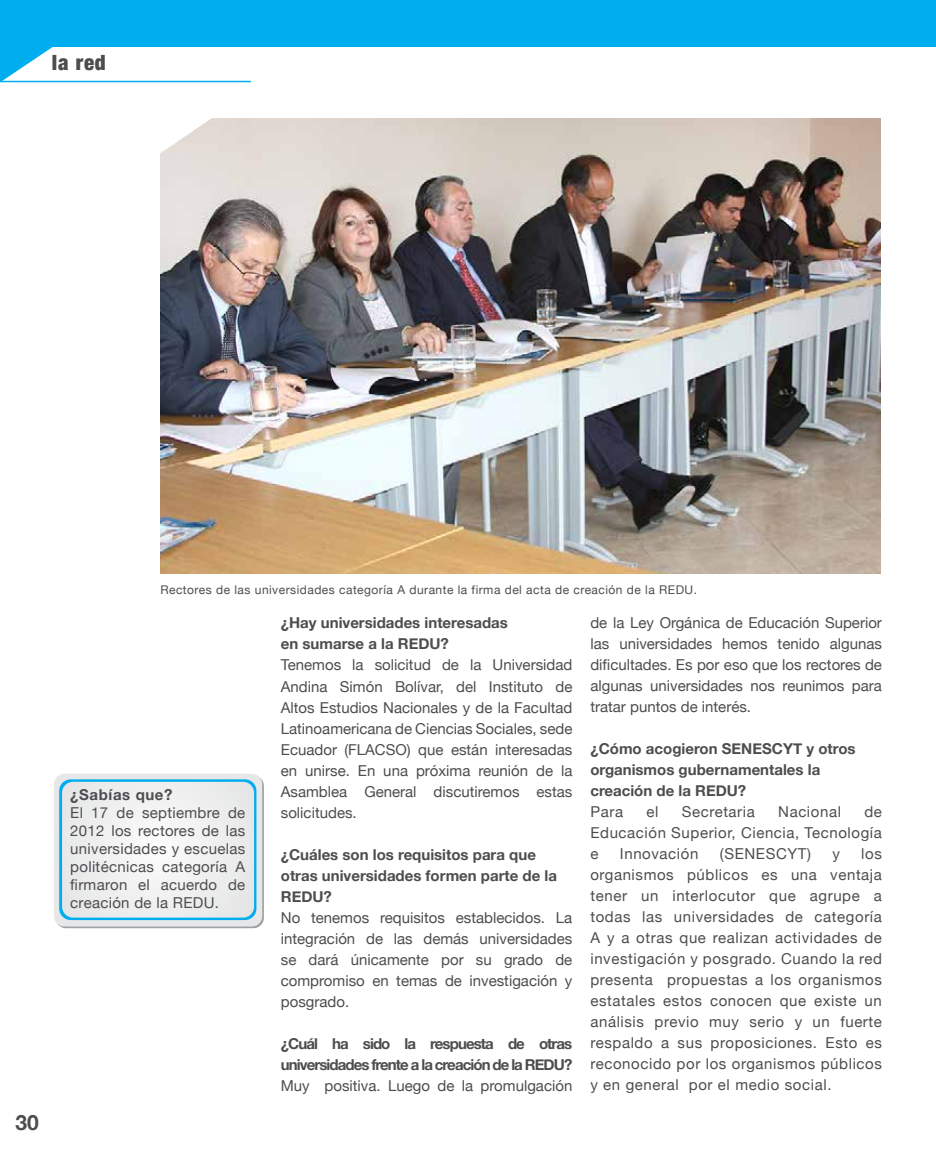
<style>
.page{position:relative;width:936px;height:1149px;background:#fff}
.page>*{position:absolute;margin:0;border:0;box-sizing:border-box;transform-origin:0 0}
.t1{font:900 condensed 21px "Helvetica Neue";color:#4d4d4f}
.t2{font:700 21px "Helvetica Neue";color:#4d4d4f}
.t3{font:15px/21px "Helvetica Neue";color:#4d4d4f;text-align:justify}
.t4{font:700 15px/21px "Helvetica Neue";color:#4d4d4f}
.t5{font:700 15px/21px "Helvetica Neue";letter-spacing:-.06em;color:#4d4d4f}
.t6{font:15px "Helvetica Neue";letter-spacing:.04em;color:#4d4d4f}
.t7{font:700 15px "Helvetica Neue";letter-spacing:.04em;color:#4d4d4f}
.t8{font:12px "Helvetica Neue";letter-spacing:.04em;color:#4d4d4f}
</style>
<div class="page">
<div style="left:0;top:0;width:935px;height:46px;background:#00aeef"></div>
<svg style="left:0;top:46px;width:56px;height:35px"></svg>
<hr style="left:0;top:81px;width:251px;height:1px;background:#00aeef">
<img style="left:160px;top:119px;width:720px;height:454px">
<svg style="left:160px;top:118px;width:53px;height:36px"></svg>
<div style="left:54px;top:773px;width:208px;height:153px;background:#e6e7e8;border-radius:10px"></div>
<svg style="left:59px;top:779px;width:197px;height:140px"></svg>
<svg style="left:62px;top:781px;width:192px;height:136px"></svg>
<h1 class="t1" style="left:52px;top:45px;width:55px">la red</h1>
<h1 class="t2" style="left:15px;top:1105px;width:25px">30</h1>
<p class="t8" style="left:160px;top:580px;width:538px">Rectores de las universidades categoría A durante la firma del acta de creación de la REDU.</p>
<p class="t7" style="left:70px;top:782px;width:104px">¿Sabías que?</p>
<p class="t3" style="left:70px;top:804px;width:176px;line-height:18px">El 17 de septiembre de 2012 los rectores de las universidades y escuelas politécnicas categoría A firmaron el acuerdo de creación de la REDU.</p>
<p class="t4" style="left:281px;top:612px;width:228px">¿Hay universidades interesadas en sumarse a la REDU?</p>
<p class="t3" style="left:281px;top:655px;width:293px">Tenemos la solicitud de la Universidad Andina Simón Bolívar, del Instituto de Altos Estudios Nacionales y de la Facultad Latinoamericana de Ciencias Sociales, sede Ecuador (FLACSO) que están interesadas en unirse. En una próxima reunión de la Asamblea General discutiremos estas solicitudes.</p>
<p class="t4" style="left:281px;top:843px;width:278px">¿Cuáles son los requisitos para que otras universidades formen parte de la<br>REDU?</p>
<p class="t3" style="left:281px;top:907px;width:293px">No tenemos requisitos establecidos. La integración de las demás universidades se dará únicamente por su grado de compromiso en temas de investigación y posgrado.</p>
<p class="t5" style="left:281px;top:1032px;width:293px">¿Cuál ha sido la respuesta de otras universidades frente a la creación de la REDU?</p>
<p class="t3" style="left:281px;top:1075px;width:293px">Muy positiva. Luego de la promulgación</p>
<p class="t3" style="left:590px;top:613px;width:293px">de la Ley Orgánica de Educación Superior las universidades hemos tenido algunas dificultades. Es por eso que los rectores de algunas universidades nos reunimos para tratar puntos de interés.</p>
<p class="t4" style="left:590px;top:738px;width:267px">¿Cómo acogieron SENESCYT y otros organismos gubernamentales la creación de la REDU?</p>
<p class="t3" style="left:590px;top:802px;width:34px">Para</p>
<p class="t3" style="left:646px;top:802px;width:13px">el</p>
<p class="t6" style="left:681px;top:800px;width:75px">Secretaria</p>
<p class="t6" style="left:778px;top:800px;width:64px">Nacional</p>
<p class="t3" style="left:590px;top:802px;width:293px;text-indent:274px">de Educación Superior, Ciencia, Tecnología e</p>
<p class="t6" style="left:620px;top:842px;width:80px">Innovación</p>
<p class="t6" style="left:719px;top:842px;width:92px">(SENESCYT)</p>
<p class="t3" style="left:832px;top:844px;width:9px">y</p>
<p class="t3" style="left:590px;top:844px;width:293px;text-indent:271px">los organismos públicos es una ventaja tener un interlocutor que agrupe a todas las universidades de categoría A y a otras que realizan actividades de investigación y posgrado. Cuando la red presenta propuestas a los organismos estatales estos conocen que existe un análisis previo muy serio y un fuerte respaldo a sus proposiciones. Esto es reconocido por los organismos públicos y en general por el medio social.</p>
</div>
